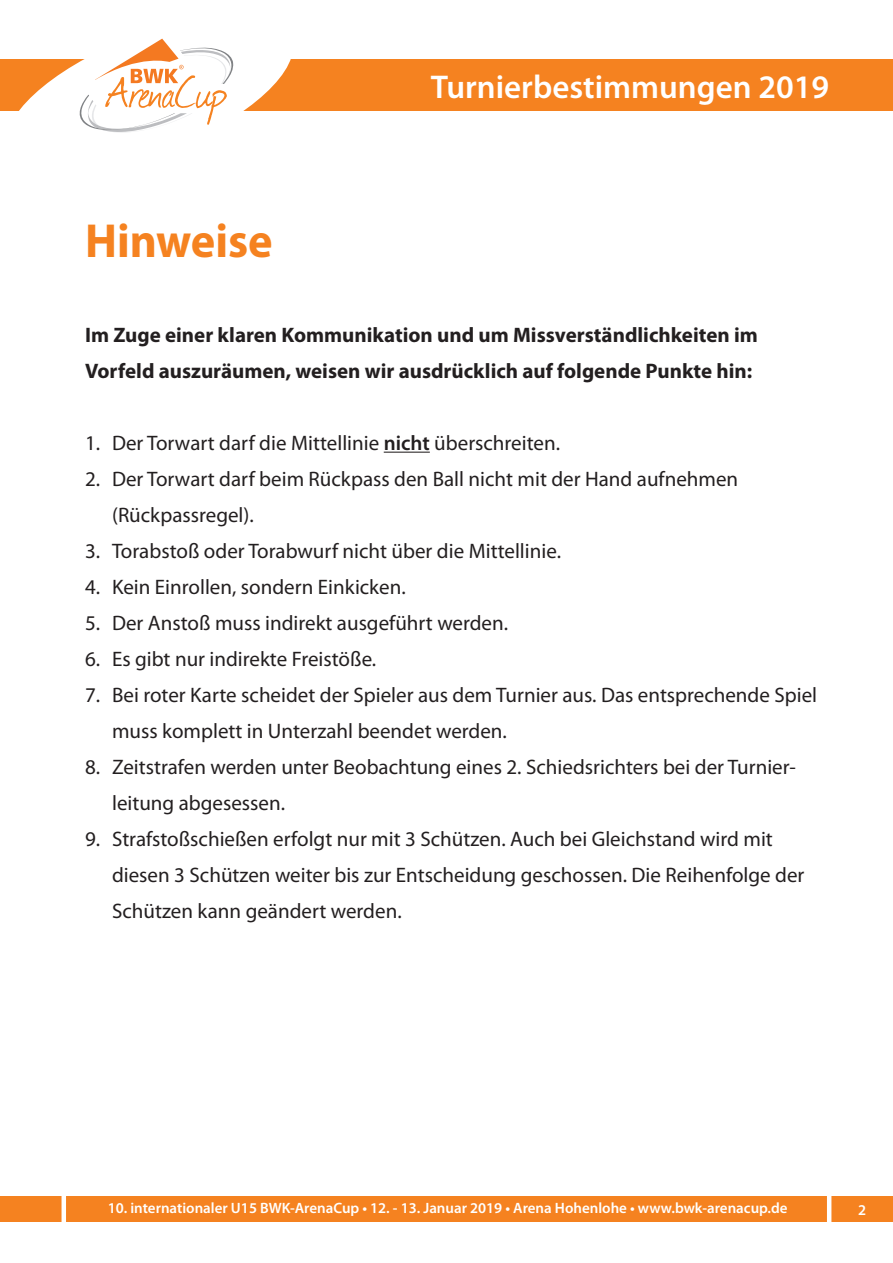
<style>
.page{position:relative;width:893px;height:1263px;background:#fff}
.page>*{position:absolute;margin:0;border:0;box-sizing:border-box;transform-origin:0 0}
.t1{font:700 48px "Myriad Pro";color:#f58220}
.t2{font:600 33px "Myriad Pro";color:#fff}
.Fließtext_-_Teams{font:21px/36px "Myriad Pro";color:#231f20}
.Fließtext_-_Teams-2{font:700 21px/36px "Myriad Pro";color:#231f20}
.t3{font:600 15px "Myriad Pro";color:#fff}
.s1{font-weight:600}
</style>
<div class="page">
<div style="left:0;top:1196px;width:893px;height:25px;background:#f58220"></div>
<hr style="left:827px;top:1193px;width:4px;height:32px;background:#fff">
<hr style="left:62px;top:1193px;width:4px;height:32px;background:#fff">
<div style="left:0;top:60px;width:893px;height:51px;background:#f58220"></div>
<svg style="left:0;top:38px;width:303px;height:73px;fill:#fff"></svg>
<svg style="left:75px;top:39px;width:159px;height:94px"></svg>
<hr style="left:384px;top:452px;width:46px;height:1px;background:#231f20">
<p class="t1" style="left:85px;top:210px;width:189px">Hinweise</p>
<h2 class="t2" style="left:431px;top:66px;width:400px">Turnierbestimmungen 2019</h2>
<p class="Fließtext_-_Teams-2" style="left:85px;top:316px;width:674px">Im Zuge einer klaren Kommunikation und um Missverständlichkeiten im<br>Vorfeld auszuräumen, weisen wir ausdrücklich auf folgende Punkte hin:</p>
<p class="Fließtext_-_Teams" style="left:85px;top:425px;width:476px">1. Der Torwart darf die Mittellinie <span class="s1">nicht</span> überschreiten.</p>
<p class="Fließtext_-_Teams" style="left:112px;top:461px;width:628px;text-indent:-27px">2. Der Torwart darf beim Rückpass den Ball nicht mit der Hand aufnehmen (Rückpassregel).</p>
<p class="Fließtext_-_Teams" style="left:85px;top:533px;width:477px">3. Torabstoß oder Torabwurf nicht über die Mittellinie.</p>
<p class="Fließtext_-_Teams" style="left:85px;top:569px;width:322px">4. Kein Einrollen, sondern Einkicken.</p>
<p class="Fließtext_-_Teams" style="left:85px;top:605px;width:425px">5. Der Anstoß muss indirekt ausgeführt werden.</p>
<p class="Fließtext_-_Teams" style="left:85px;top:641px;width:293px">6. Es gibt nur indirekte Freistöße.</p>
<p class="Fließtext_-_Teams" style="left:112px;top:677px;width:707px;text-indent:-27px">7. Bei roter Karte scheidet der Spieler aus dem Turnier aus. Das entsprechende Spiel muss komplett in Unterzahl beendet werden.</p>
<p class="Fließtext_-_Teams" style="left:112px;top:749px;width:685px;text-indent:-27px">8. Zeitstrafen werden unter Beobachtung eines 2. Schiedsrichters bei der Turnier&shy;leitung abgesessen.</p>
<p class="Fließtext_-_Teams" style="left:112px;top:821px;width:694px;text-indent:-27px">9. Strafstoßschießen erfolgt nur mit 3 Schützen. Auch bei Gleichstand wird mit diesen 3 Schützen weiter bis zur Entscheidung geschossen. Die Reihenfolge der<br>Schützen kann geändert werden.</p>
<p class="t3" style="left:108px;top:1199px;width:681px">10. internationaler U15 BWK-ArenaCup • 12. - 13. Januar 2019 • Arena Hohenlohe • www.bwk-arenacup.de</p>
<p class="t3" style="left:858px;top:1200px;width:10px">2</p>
</div>
